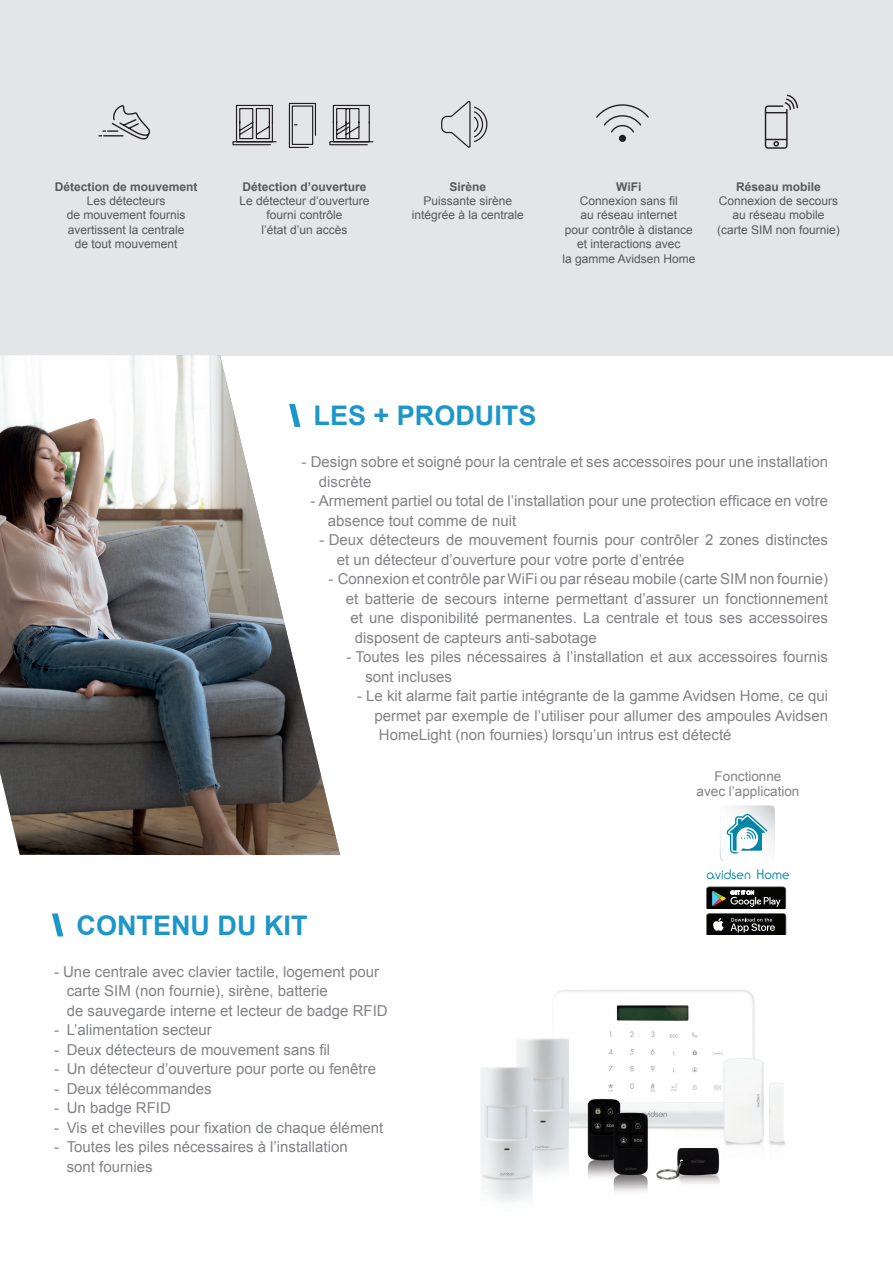
<style>
.page{position:relative;width:893px;height:1263px;background:#fff}
.page>*{position:absolute;margin:0;border:0;box-sizing:border-box;transform-origin:0 0}
.t1{font:700 27px "Arial";color:#1d96c9}
.t2{font:15px/19.5px "Arial";color:#808285}
.t3{font:13.5px/15px "Arial";color:#808285;text-align:center}
.t4{font:300 13.5px "Ronda IT Cby BT";color:#0088a0}
.t5{font:12px/14.4px "Arial";color:#57585a;text-align:center}
.t6{font:700 12px "Arial";color:#57585a}
.t7{font:600 11.1px/12.8px "Myriad Pro";color:#231f20}
.t8{font:600 10.65px "Myriad Pro";color:#231f20}
.s1{font-weight:900}
</style>
<div class="page">
<div style="left:0;top:0;width:893px;height:355px;background:#e4e5e7"></div>
<img style="left:0;top:355px;width:340px;height:500px">
<svg style="left:764px;top:95px;width:34px;height:54px"></svg>
<svg style="left:596px;top:104px;width:53px;height:29px"></svg>
<div style="left:619px;top:135px;width:7px;height:7px;background:#231f20;border-radius:50%"></div>
<svg style="left:441px;top:100px;width:47px;height:48px"></svg>
<svg style="left:232px;top:102px;width:142px;height:46px"></svg>
<svg style="left:98px;top:105px;width:53px;height:35px"></svg>
<img style="left:720px;top:805px;width:53px;height:54px">
<svg style="left:721px;top:806px;width:54px;height:54px"></svg>
<svg style="left:706px;top:887px;width:80px;height:48px;background:#414341"></svg>
<img style="left:480px;top:990px;width:306px;height:212px">
<p class="t7" style="left:75px;top:175px;width:73px">DÉTECTION DE<br>MOUVEMENT</p>
<p class="t8" style="left:613px;top:173px;width:21px">WiFi</p>
<p class="t6" style="left:55px;top:178px;width:144px">Détection de mouvement</p>
<p class="t5" style="left:67px;top:194px;width:120px">Les détecteurs<br>de mouvement fournis avertissent la centrale de tout mouvement</p>
<p class="t6" style="left:242px;top:178px;width:126px">Détection d’ouverture</p>
<p class="t5" style="left:239px;top:194px;width:132px">Le détecteur d’ouverture fourni contrôle<br>l’état d’un accès</p>
<p class="t6" style="left:449px;top:178px;width:38px">Sirène</p>
<p class="t5" style="left:412px;top:194px;width:114px">Puissante sirène intégrée à la centrale</p>
<p class="t6" style="left:736px;top:178px;width:86px">Réseau mobile</p>
<p class="t5" style="left:717px;top:194px;width:124px">Connexion de secours au réseau mobile (carte SIM non fournie)</p>
<p class="t6" style="left:616px;top:178px;width:27px">WiFi</p>
<p class="t5" style="left:562px;top:194px;width:135px">Connexion sans fil<br>au réseau internet<br>pour contrôle à distance et interactions avec<br>la gamme Avidsen Home</p>
<p class="t8" style="left:93px;top:185px;width:64px">MOUVEMENT</p>
<p class="t8" style="left:248px;top:185px;width:123px">DÉTECTION D’OUVERTURE</p>
<p class="t8" style="left:623px;top:185px;width:21px">WiFi</p>
<p class="t8" style="left:722px;top:185px;width:75px">RÉSEAU MOBILE</p>
<p class="t7" style="left:241px;top:188px;width:129px">DÉTECTION D’OUVERTURE</p>
<p class="t7" style="left:738px;top:188px;width:79px">RÉSEAU MOBILE</p>
<h1 class="t1" style="left:291px;top:398px;width:247px"><span class="s1">\</span> LES + PRODUITS</h1>
<p class="t2" style="left:319px;top:452px;width:511px;text-indent:-17px">- Design sobre et soigné pour la centrale et ses accessoires pour une installation discrète</p>
<p class="t2" style="left:328px;top:491px;width:502px;text-indent:-17px">- Armement partiel ou total de l’installation pour une protection efficace en votre absence tout comme de nuit</p>
<p class="t2" style="left:337px;top:530px;width:493px;text-indent:-17px">- Deux détecteurs de mouvement fournis pour contrôler 2 zones distinctes et un détecteur d’ouverture pour votre porte d’entrée</p>
<p class="t2" style="left:329px;top:569px;width:501px">- Connexion et contrôle par WiFi ou par réseau mobile (carte SIM non fournie)</p>
<p class="t2" style="left:346px;top:589px;width:484px">et batterie de secours interne permettant d’assurer un fonctionnement</p>
<p class="t2" style="left:350px;top:608px;width:479px">et une disponibilité permanentes. La centrale et tous ses accessoires</p>
<p class="t2" style="left:355px;top:628px;width:243px">disposent de capteurs anti-sabotage</p>
<p class="t2" style="left:365px;top:647px;width:464px;text-indent:-19px">- Toutes les piles nécessaires à l’installation et aux accessoires fournis sont incluses</p>
<p class="t2" style="left:357px;top:686px;width:473px">- Le kit alarme fait partie intégrante de la gamme Avidsen Home, ce qui</p>
<p class="t2" style="left:374px;top:706px;width:455px">permet par exemple de l’utiliser pour allumer des ampoules Avidsen</p>
<p class="t2" style="left:379px;top:725px;width:354px">HomeLight (non fournies) lorsqu’un intrus est détecté</p>
<p class="t3" style="left:697px;top:768px;width:104px">Fonctionne<br>avec l’application</p>
<h1 class="t1" style="left:54px;top:907px;width:255px"><span class="s1">\</span> CONTENU DU KIT</h1>
<p class="t2" style="left:67px;top:962px;width:322px;text-indent:-13px">- Une centrale avec clavier tactile, logement pour carte SIM (non fournie), sirène, batterie<br>de sauvegarde interne et lecteur de badge RFID</p>
<p class="t2" style="left:54px;top:1020px;width:159px">- L’alimentation secteur</p>
<p class="t2" style="left:54px;top:1040px;width:278px">- Deux détecteurs de mouvement sans fil</p>
<p class="t2" style="left:54px;top:1059px;width:324px">- Un détecteur d’ouverture pour porte ou fenêtre</p>
<p class="t2" style="left:54px;top:1079px;width:159px">- Deux télécommandes</p>
<p class="t2" style="left:54px;top:1098px;width:118px">- Un badge RFID</p>
<p class="t2" style="left:54px;top:1118px;width:331px">- Vis et chevilles pour fixation de chaque élément</p>
<p class="t2" style="left:67px;top:1137px;width:282px;text-indent:-13px">- Toutes les piles nécessaires à l’installation sont fournies</p>
<p class="t4" style="left:706px;top:865px;width:85px">avidsen Home</p>
</div>
